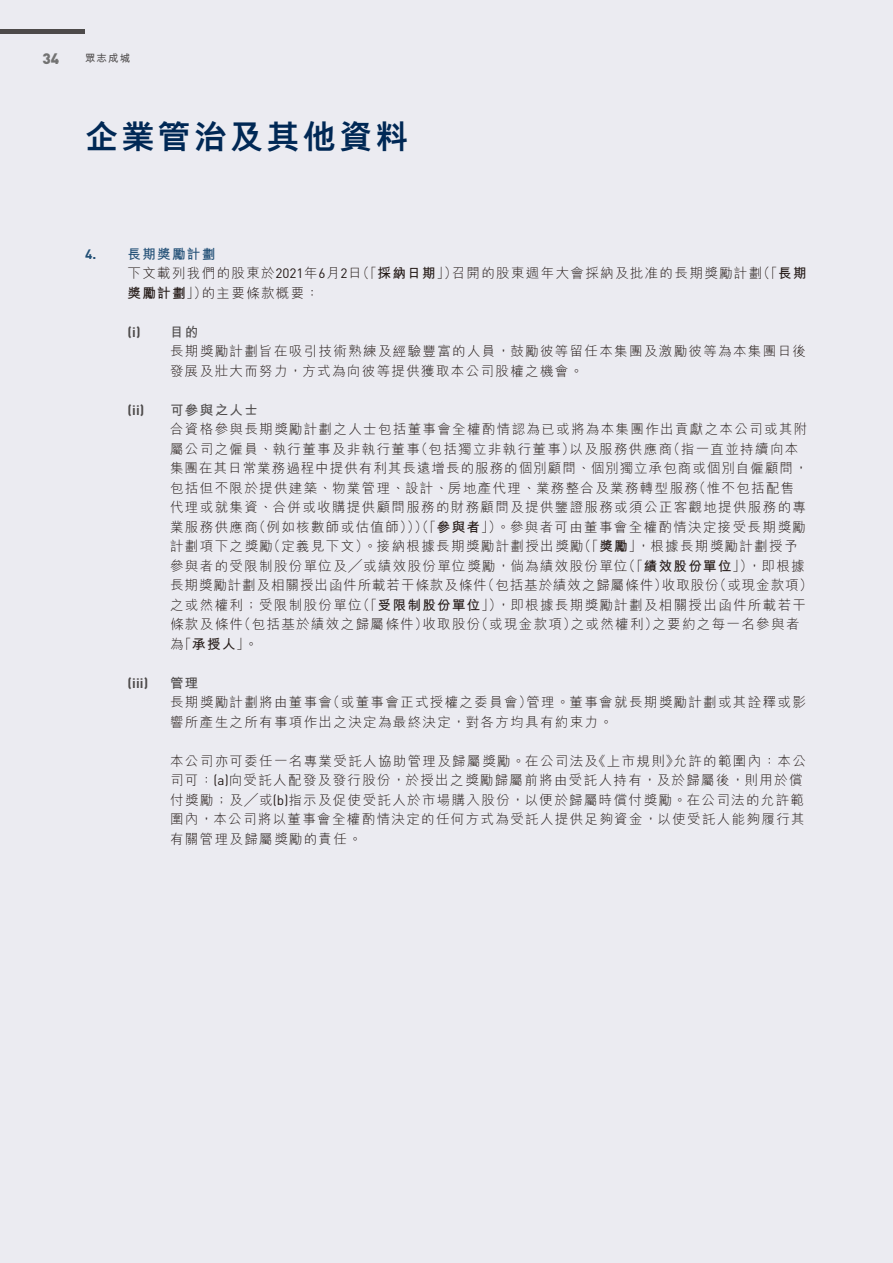
<style>
.page{position:relative;width:893px;height:1263px;background:#ebebf1}
.page>*{position:absolute;margin:0;border:0;box-sizing:border-box;transform-origin:0 0}
.t1{font:800 33px "M Hei HK";letter-spacing:.1em;color:#002855}
.t2{font:900 15px "DIN Pro";color:#727272}
.t3{font:300 13.5px/19.5px "M Hei HK";letter-spacing:.1em;color:#231916}
.t4{font:700 13.5px "DIN Pro";color:#4d4a4a}
.t5{font:700 13.5px "M Hei HK";letter-spacing:.1em;color:#4d4a4a}
.t6{font:700 10.5px "M Hei HK";color:#4d4a4a}
.s1{font-family:"DIN Pro";font-weight:700;color:#204e75}
.s2{font-weight:700;color:#204e75}
.s3{font-family:"DIN Pro";font-weight:400}
.s4{font-weight:700}
.s5{font-family:"M Hei HK"}
</style>
<div class="page">
<hr style="left:0;top:30px;width:85px;height:4px;background:#4d4a4a">
<p class="t2" style="left:43px;top:48px;width:18px">34</p>
<p class="t6" style="left:85px;top:50px;width:47px">眾志成城</p>
<h1 class="t1" style="left:85px;top:120px;width:325px">企業管治及其他資料</h1>
<p class="t3" style="left:128px;top:244px;width:680px;text-indent:-43px"><span class="s1">4.</span> <span class="s2">長期獎勵計劃<br></span>下文載列我們的股東於<span class="s3">2021</span>年<span class="s3">6</span>月<span class="s3">2</span>日（「<span class="s4">採納日期</span>」）召開的股東週年大會採納及批准的長期獎勵計劃（「<span class="s4">長期獎勵計劃</span>」）的主要條款概要：</p>
<p class="t4" style="left:128px;top:323px;width:72px">(i) <span class="s5">目的</span></p>
<p class="t3" style="left:170px;top:341px;width:637px">長期獎勵計劃旨在吸引技術熟練及經驗豐富的人員，鼓勵彼等留任本集團及激勵彼等為本集團日後發展及壯大而努力，方式為向彼等提供獲取本公司股權之機會。</p>
<p class="t4" style="left:128px;top:401px;width:18px">(ii)</p>
<p class="t5" style="left:170px;top:400px;width:89px">可參與之人士</p>
<p class="t3" style="left:170px;top:419px;width:644px">合資格參與長期獎勵計劃之人士包括董事會全權酌情認為已或將為本集團作出貢獻之本公司或其附屬公司之僱員、執行董事及非執行董事（包括獨立非執行董事）以及服務供應商（指一直並持續向本集團在其日常業務過程中提供有利其長遠增長的服務的個別顧問、個別獨立承包商或個別自僱顧問，包括但不限於提供建築、物業管理、設計、房地產代理、業務整合及業務轉型服務（惟不包括配售<br>代理或就集資、合併或收購提供顧問服務的財務顧問及提供鑒證服務或須公正客觀地提供服務的專業服務供應商（例如核數師或估值師）））（「<span class="s4">參與者</span>」）。參與者可由董事會全權酌情決定接受長期獎勵計劃項下之獎勵（定義見下文）。接納根據長期獎勵計劃授出獎勵（「<span class="s4">獎勵</span>」，根據長期獎勵計劃授予參與者的受限制股份單位及╱或績效股份單位獎勵，倘為績效股份單位（「<span class="s4">績效股份單位</span>」），即根據長期獎勵計劃及相關授出函件所載若干條款及條件（包括基於績效之歸屬條件）收取股份（或現金款項）之或然權利；受限制股份單位（「<span class="s4">受限制股份單位</span>」），即根據長期獎勵計劃及相關授出函件所載若干條款及條件（包括基於績效之歸屬條件）收取股份（或現金款項）之或然權利）之要約之每一名參與者為「<span class="s4">承授人</span>」。</p>
<p class="t4" style="left:128px;top:674px;width:22px">(iii)</p>
<p class="t5" style="left:170px;top:673px;width:30px">管理</p>
<p class="t3" style="left:170px;top:692px;width:637px">長期獎勵計劃將由董事會（或董事會正式授權之委員會）管理。董事會就長期獎勵計劃或其詮釋或影響所產生之所有事項作出之決定為最終決定，對各方均具有約束力。</p>
<p class="t3" style="left:170px;top:751px;width:637px">本公司亦可委任一名專業受託人協助管理及歸屬獎勵。在公司法及《上市規則》允許的範圍內：本公司可：<span class="s3">(a)</span>向受託人配發及發行股份，於授出之獎勵歸屬前將由受託人持有，及於歸屬後，則用於償付獎勵；及╱或<span class="s3">(b)</span>指示及促使受託人於市場購入股份，以便於歸屬時償付獎勵。在公司法的允許範圍內，本公司將以董事會全權酌情決定的任何方式為受託人提供足夠資金，以使受託人能夠履行其有關管理及歸屬獎勵的責任。</p>
</div>
